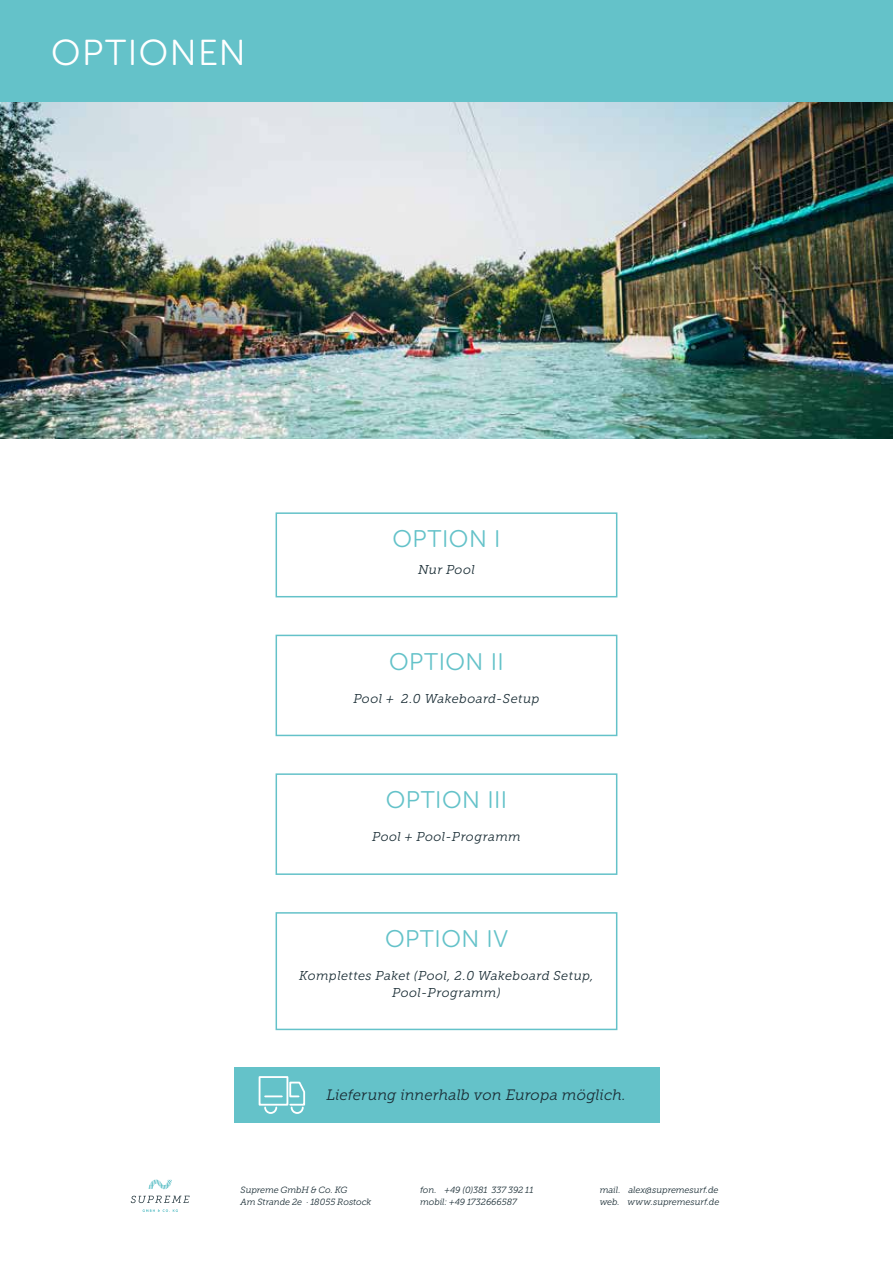
<style>
.page{position:relative;width:893px;height:1263px;background:#fff}
.page>*{position:absolute;margin:0;border:0;box-sizing:border-box;transform-origin:0 0}
.t1{font:36px "Museo Sans Rounded 300";letter-spacing:.045em;color:#fff}
.t2{font:24px "Museo Sans Rounded 300";letter-spacing:.02em;color:#64c2c9}
.t3{font:italic 15px "Museo Slab 300";letter-spacing:.005em;color:#1a2d35}
.t4{font:italic 12.75px/16.5px "Museo Slab 300";letter-spacing:.03em;color:#1a2d35;text-align:center}
.t5{font:italic 9px/12px "Museo Slab 300";letter-spacing:-.01em;color:#1a2d35}
</style>
<div class="page">
<svg style="left:143px;top:1209px;width:35px;height:3px"></svg>
<svg style="left:148px;top:1179px;width:24px;height:10px"></svg>
<svg style="left:131px;top:1196px;width:59px;height:7px"></svg>
<div style="left:0;top:0;width:893px;height:102px;background:#64c2c9"></div>
<div style="left:276px;top:635px;width:341px;height:101px;border:2px solid #64c2c9"></div>
<div style="left:276px;top:773px;width:341px;height:102px;border:2px solid #64c2c9"></div>
<div style="left:276px;top:912px;width:341px;height:118px;border:2px solid #64c2c9"></div>
<div style="left:276px;top:512px;width:341px;height:85px;border:2px solid #64c2c9"></div>
<img style="left:0;top:102px;width:893px;height:336px">
<div style="left:234px;top:1067px;width:425px;height:56px;background:#64c2c9"></div>
<svg style="left:258px;top:1076px;width:48px;height:38px"></svg>
<h1 class="t1" style="left:51px;top:33px;width:196px">OPTIONEN</h1>
<h2 class="t2" style="left:392px;top:526px;width:109px">OPTION I</h2>
<h3 class="t4" style="left:418px;top:562px;width:58px">Nur Pool</h3>
<h2 class="t2" style="left:389px;top:648px;width:116px">OPTION II</h2>
<h3 class="t4" style="left:353px;top:690px;width:188px">Pool + 2.0 Wakeboard-Setup</h3>
<h2 class="t2" style="left:386px;top:787px;width:123px">OPTION III</h2>
<h3 class="t4" style="left:372px;top:829px;width:150px">Pool + Pool-Programm</h3>
<h2 class="t2" style="left:385px;top:926px;width:124px">OPTION IV</h2>
<h3 class="t4" style="left:299px;top:968px;width:296px">Komplettes Paket (Pool, 2.0 Wakeboard Setup,<br>Pool-Programm)</h3>
<h3 class="t3" style="left:326px;top:1087px;width:301px">Lieferung innerhalb von Europa möglich.</h3>
<p class="t5" style="left:241px;top:1184px;width:132px">Supreme GmbH &amp; Co. KG<br>Am Strande 2e · 18055 Rostock</p>
<p class="t5" style="left:420px;top:1184px;width:115px">fon. +49 (0)381 337 392 11 mobil: +49 1732666587</p>
<p class="t5" style="left:600px;top:1184px;width:121px">mail. alex@supremesurf.de web. www.supremesurf.de</p>
</div>
